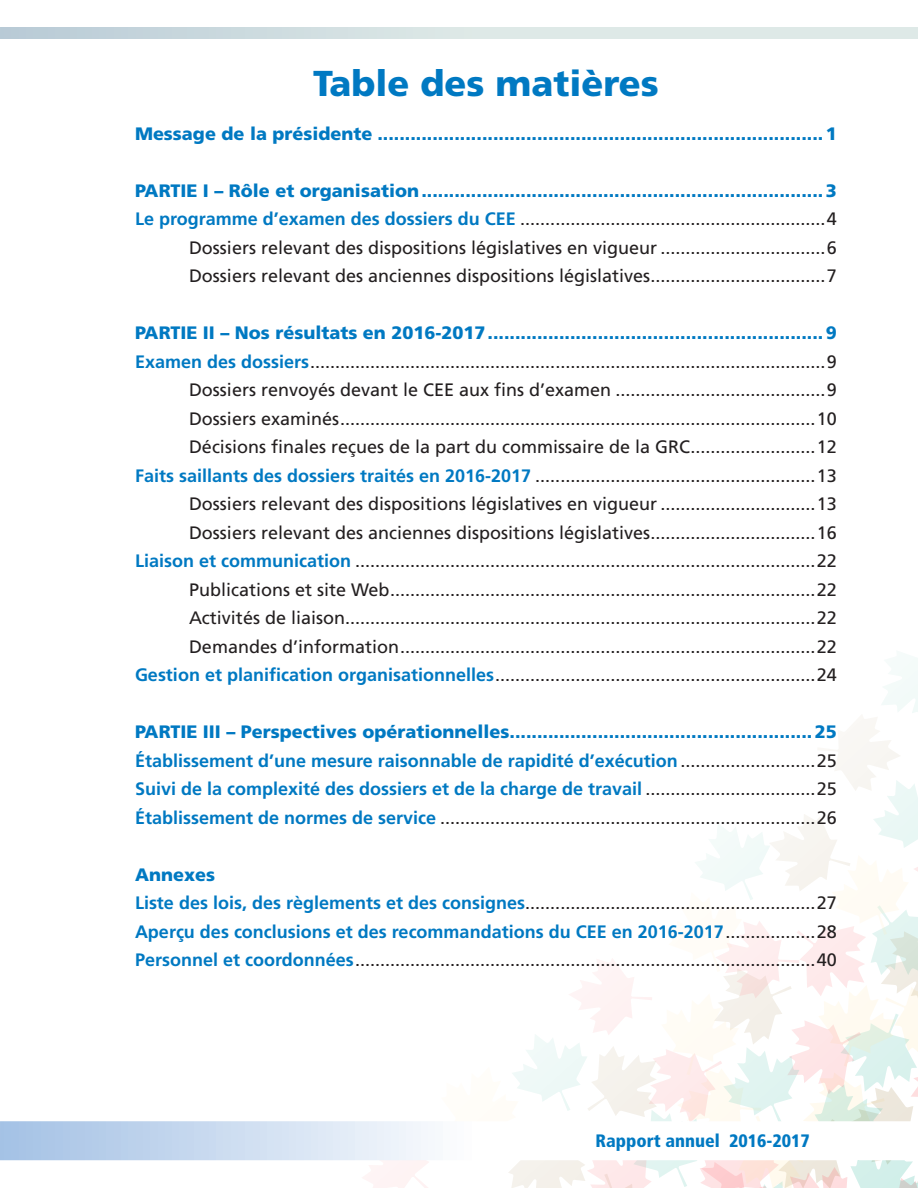
<style>
.page{position:relative;width:918px;height:1188px;background:#fff}
.page>*{position:absolute;margin:0;border:0;box-sizing:border-box;transform-origin:0 0}
.Heading_1{font:900 36px "Frutiger";color:#0079c2}
.MAIN_TEXT{font:18px/28.5px "Frutiger";color:#231f20}
.MAIN_TEXT-2{font:900 18px "Frutiger";color:#0079c2}
.MAIN_TEXT-3{font:700 18px "Frutiger";color:#0079c2}
.t1{font:900 condensed 18px "Frutiger";color:#0079c2}
.s1{font-weight:700;color:#0079c2}
.s2{font-weight:400;color:#231f20}
</style>
<div class="page">
<svg style="left:366px;top:1160px;width:62px;height:28px"></svg>
<svg style="left:508px;top:658px;width:410px;height:530px"></svg>
<svg style="left:0;top:27px;width:918px;height:12px;background:#d4e1e2"></svg>
<svg style="left:0;top:1121px;width:918px;height:39px"></svg>
<p class="Heading_1" style="left:313px;top:62px;width:347px">Table des matières</p>
<p class="MAIN_TEXT-2" style="left:135px;top:122px;width:703px">Message de la présidente .................................................................................1</p>
<p class="MAIN_TEXT-2" style="left:135px;top:179px;width:703px">PARTIE I – Rôle et organisation.........................................................................3</p>
<p class="MAIN_TEXT" style="left:135px;top:205px;width:703px"><span class="s1">Le programme d’examen des dossiers du CEE</span> .............................................................4</p>
<p class="MAIN_TEXT" style="left:189px;top:233px;width:649px">Dossiers relevant des dispositions législatives en vigueur .................................6<br>Dossiers relevant des anciennes dispositions législatives...................................7</p>
<p class="MAIN_TEXT-2" style="left:135px;top:322px;width:703px">PARTIE II – Nos résultats en 2016-2017.............................................................9</p>
<p class="MAIN_TEXT" style="left:135px;top:347px;width:703px"><span class="s1">Examen des dossiers</span>.......................................................................................................9</p>
<p class="MAIN_TEXT" style="left:189px;top:376px;width:649px">Dossiers renvoyés devant le CEE aux fins d’examen ..........................................9</p>
<p class="MAIN_TEXT" style="left:189px;top:404px;width:649px">Dossiers examinés...............................................................................................10</p>
<p class="MAIN_TEXT" style="left:189px;top:433px;width:649px">Décisions finales reçues de la part du commissaire de la GRC.........................12</p>
<p class="MAIN_TEXT" style="left:135px;top:461px;width:703px"><span class="s1">Faits saillants des dossiers traités en 2016-2017</span> ........................................................13</p>
<p class="MAIN_TEXT" style="left:189px;top:490px;width:649px">Dossiers relevant des dispositions législatives en vigueur ...............................13</p>
<p class="MAIN_TEXT" style="left:189px;top:518px;width:649px">Dossiers relevant des anciennes dispositions législatives.................................16</p>
<p class="MAIN_TEXT" style="left:135px;top:547px;width:703px"><span class="s1">Liaison et communication</span> ............................................................................................22</p>
<p class="MAIN_TEXT" style="left:189px;top:575px;width:649px">Publications et site Web.....................................................................................22</p>
<p class="MAIN_TEXT" style="left:189px;top:604px;width:649px">Activités de liaison..............................................................................................22</p>
<p class="MAIN_TEXT" style="left:189px;top:632px;width:649px">Demandes d’information...................................................................................22</p>
<p class="MAIN_TEXT" style="left:135px;top:661px;width:703px"><span class="s1">Gestion et planification organisationnelles</span>................................................................24</p>
<p class="MAIN_TEXT-2" style="left:135px;top:721px;width:703px">PARTIE III – Perspectives opérationnelles.......................................................25</p>
<p class="MAIN_TEXT-3" style="left:135px;top:750px;width:703px">Établissement d’une mesure raisonnable de rapidité d’exécution<span class="s2">...........................25</span></p>
<p class="MAIN_TEXT-3" style="left:135px;top:778px;width:703px">Suivi de la complexité des dossiers et de la charge de travail <span class="s2">..................................25</span></p>
<p class="MAIN_TEXT" style="left:135px;top:803px;width:703px"><span class="s1">Établissement de normes de service</span> ...........................................................................26</p>
<p class="MAIN_TEXT-2" style="left:135px;top:863px;width:82px">Annexes</p>
<p class="MAIN_TEXT" style="left:135px;top:889px;width:703px"><span class="s1">Liste des lois, des règlements et des consignes</span>..........................................................27</p>
<p class="MAIN_TEXT-3" style="left:135px;top:921px;width:703px">Aperçu des conclusions et des recommandations du CEE en 2016-2017<span class="s2">..................28</span></p>
<p class="MAIN_TEXT" style="left:135px;top:946px;width:703px"><span class="s1">Personnel et coordonnées</span>............................................................................................40</p>
<p class="t1" style="left:595px;top:1130px;width:216px">Rapport annuel 2016-2017</p>
</div>
